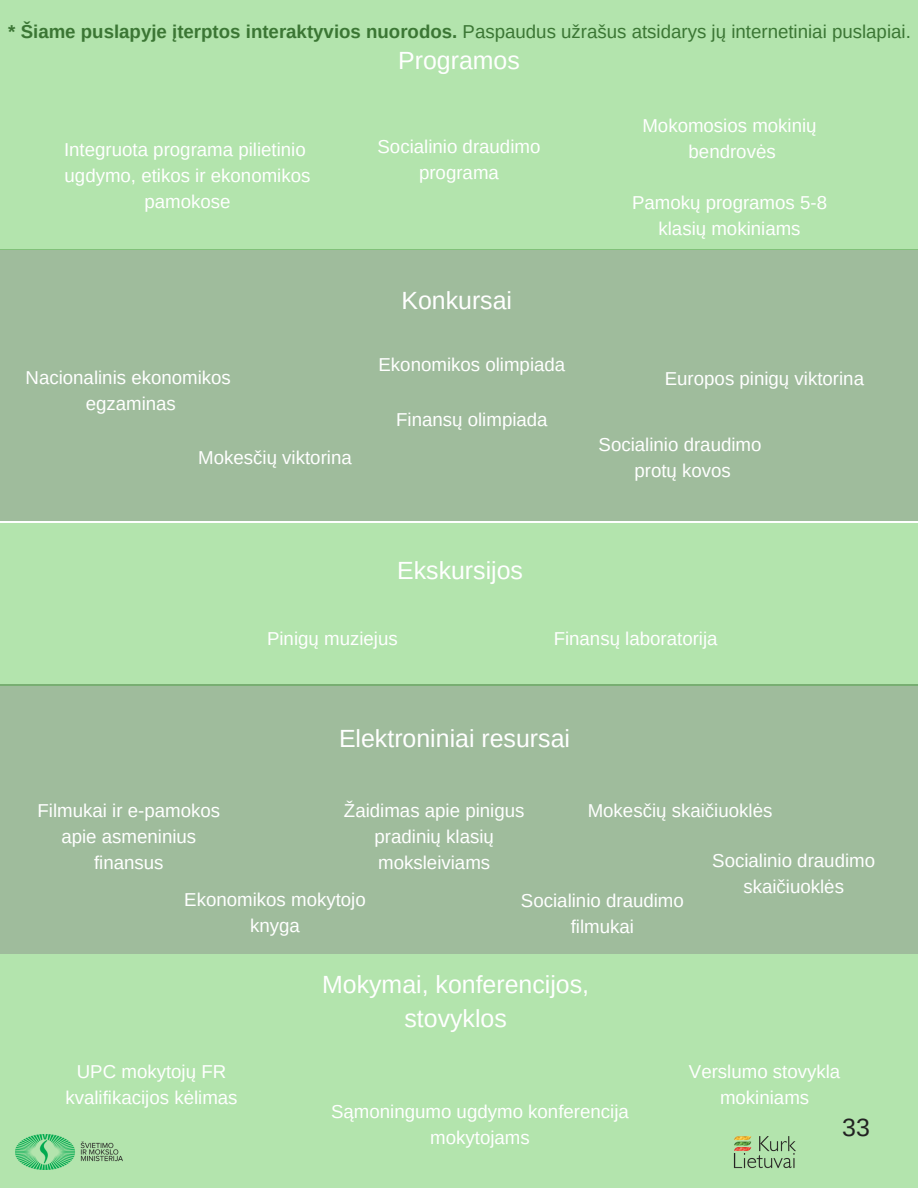
<style>
.page{position:relative;width:918px;height:1188px;background:#fff}
.page>*{position:absolute;margin:0;border:0;box-sizing:border-box;transform-origin:0 0}
.t1{font:24.9px/33.8px "Arimo";color:#fff;text-align:center}
.t2{font:24.9px "Arimo";color:#222}
.t3{font:18.75px/25.8px "Arimo";color:#fff;text-align:center}
.t4{font:18.75px "Arimo";color:#3b7634}
.s1{font-weight:700}
</style>
<div class="page">
<div style="left:0;top:523px;width:918px;height:162px;background:#b3e4ad"></div>
<div style="left:0;top:250px;width:918px;height:271px;background:#9fbc9c"></div>
<div style="left:0;top:0;width:918px;height:250px;background:#b3e4ad"></div>
<div style="left:0;top:684px;width:918px;height:270px;background:#9fbc9c"></div>
<div style="left:0;top:954px;width:918px;height:234px;background:#b3e4ad"></div>
<img style="left:16px;top:1134px;width:107px;height:36px">
<img style="left:733px;top:1136px;width:63px;height:33px">
<p class="t4" style="left:8px;top:21px;width:904px"><span class="s1">* Šiame puslapyje įterptos interaktyvios nuorodos.</span> Paspaudus užrašus atsidarys jų internetiniai puslapiai.</p>
<h1 class="t1" style="left:398px;top:43px;width:123px">Programos</h1>
<p class="t3" style="left:64px;top:137px;width:248px">Integruota programa pilietinio ugdymo, etikos ir ekonomikos pamokose</p>
<p class="t3" style="left:378px;top:134px;width:164px">Socialinio draudimo programa</p>
<p class="t3" style="left:26px;top:364px;width:207px">Nacionalinis ekonomikos egzaminas</p>
<p class="t3" style="left:198px;top:444px;width:155px">Mokesčių viktorina</p>
<h1 class="t1" style="left:401px;top:284px;width:112px">Konkursai</h1>
<p class="t3" style="left:379px;top:352px;width:188px">Ekonomikos olimpiada</p>
<p class="t3" style="left:396px;top:407px;width:153px">Finansų olimpiada</p>
<h1 class="t1" style="left:397px;top:554px;width:127px">Ekskursijos</h1>
<p class="t3" style="left:642px;top:112px;width:176px">Mokomosios mokinių bendrovės</p>
<p class="t3" style="left:632px;top:190px;width:197px">Pamokų programos 5-8 klasių mokiniams</p>
<p class="t3" style="left:665px;top:365px;width:201px">Europos pinigų viktorina</p>
<p class="t3" style="left:599px;top:432px;width:164px">Socialinio draudimo protų kovos</p>
<p class="t3" style="left:267px;top:625px;width:132px">Pinigų muziejus</p>
<p class="t3" style="left:554px;top:625px;width:165px">Finansų laboratorija</p>
<h1 class="t1" style="left:339px;top:721px;width:233px">Elektroniniai resursai</h1>
<p class="t3" style="left:38px;top:797px;width:184px">Filmukai ir e-pamokos apie asmeninius finansus</p>
<p class="t3" style="left:344px;top:797px;width:182px">Žaidimas apie pinigus pradinių klasių moksleiviams</p>
<p class="t3" style="left:588px;top:797px;width:186px">Mokesčių skaičiuoklės</p>
<p class="t3" style="left:184px;top:886px;width:183px">Ekonomikos mokytojo knyga</p>
<p class="t3" style="left:712px;top:848px;width:164px">Socialinio draudimo skaičiuoklės</p>
<p class="t3" style="left:521px;top:887px;width:164px">Socialinio draudimo filmukai</p>
<p class="t3" style="left:65px;top:1058px;width:174px">UPC mokytojų FR kvalifikacijos kėlimas</p>
<h1 class="t1" style="left:322px;top:968px;width:268px">Mokymai, konferencijos, stovyklos</h1>
<p class="t3" style="left:331px;top:1099px;width:299px">Sąmoningumo ugdymo konferencija mokytojams</p>
<p class="t3" style="left:689px;top:1058px;width:153px">Verslumo stovykla mokiniams</p>
<h1 class="t2" style="left:842px;top:1114px;width:29px">33</h1>
</div>
